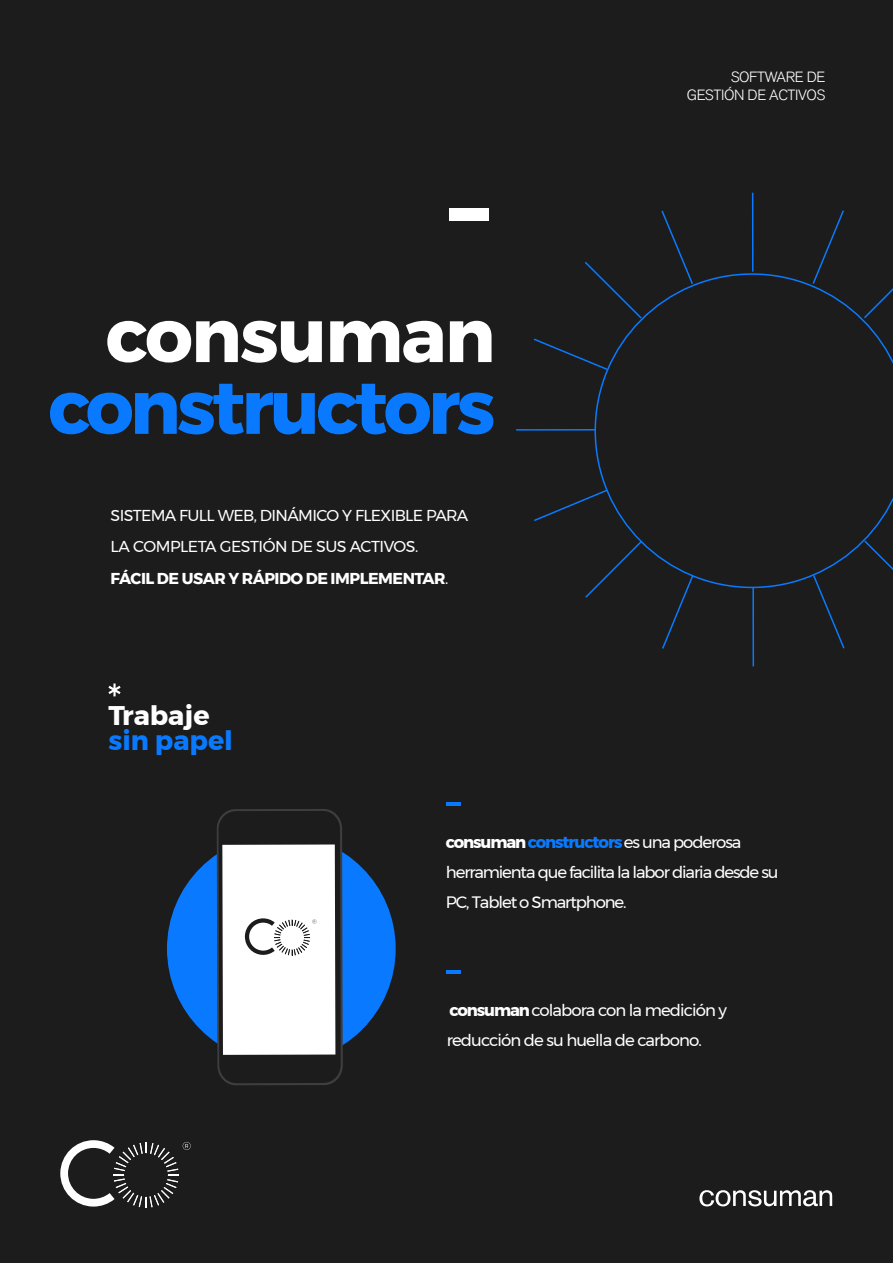
<style>
.page{position:relative;width:893px;height:1263px;background:#1c1c1c}
.page>*{position:absolute;margin:0;border:0;box-sizing:border-box;transform-origin:0 0}
.t1{font:700 75.3px "Montserrat";letter-spacing:-.05em;color:#097aff}
.t2{font:700 75.3px "Montserrat";letter-spacing:-.025em;color:#fff}
.t3{font:700 27px "Montserrat";color:#097aff}
.t4{font:700 27px "Montserrat";color:#fff}
.t5{font:16.5px/30px "Montserrat";letter-spacing:-.07em;color:#fff}
.t6{font:15.75px/31.5px "Montserrat";letter-spacing:-.04em;color:#fff}
.t7{font:300 14.7px/18px "Akzidenz Grotesk BQ";letter-spacing:-.025em;color:#fff;text-align:right}
.s1{font-weight:700}
.s2{font-weight:700;color:#097aff}
</style>
<div class="page">
<svg style="left:60px;top:1140px;width:131px;height:68px"></svg>
<svg style="left:699px;top:1190px;width:133px;height:16px"></svg>
<div style="left:450px;top:209px;width:39px;height:12px;background:#fff"></div>
<div style="left:167px;top:834px;width:229px;height:229px;background:#097aff;border-radius:50%"></div>
<svg style="left:217px;top:809px;width:126px;height:276px"></svg>
<svg style="left:108px;top:683px;width:13px;height:13px"></svg>
<hr style="left:446px;top:803px;width:14px;height:3px;background:#097aff">
<hr style="left:446px;top:971px;width:14px;height:3px;background:#097aff">
<hr style="left:752px;top:193px;width:1px;height:79px;background:#097aff">
<hr style="left:752px;top:587px;width:2px;height:79px;background:#097aff">
<svg style="left:533px;top:338px;width:61px;height:27px"></svg>
<hr style="left:516px;top:429px;width:79px;height:2px;background:#097aff">
<svg style="left:585px;top:261px;width:12px;height:12px"></svg>
<svg style="left:585px;top:588px;width:11px;height:10px"></svg>
<svg style="left:818px;top:588px;width:27px;height:61px"></svg>
<svg style="left:661px;top:210px;width:28px;height:63px"></svg>
<svg style="left:662px;top:588px;width:27px;height:61px"></svg>
<svg style="left:816px;top:210px;width:28px;height:63px"></svg>
<svg style="left:534px;top:495px;width:60px;height:26px"></svg>
<svg style="left:594px;top:273px;width:299px;height:315px"></svg>
<h1 class="t2" style="left:106px;top:275px;width:391px">consuman</h1>
<h1 class="t1" style="left:48px;top:347px;width:449px">constructors</h1>
<p class="t6" style="left:111px;top:499px;width:359px">SISTEMA FULL WEB, DINÁMICO Y FLEXIBLE PARA<br>LA COMPLETA GESTIÓN DE SUS ACTIVOS.<br><span class="s1">FÁCIL DE USAR Y RÁPIDO DE IMPLEMENTAR</span>.</p>
<h2 class="t4" style="left:108px;top:694px;width:103px">Trabaje</h2>
<h2 class="t3" style="left:108px;top:719px;width:126px">sin papel</h2>
<p class="t7" style="left:687px;top:68px;width:140px">SOFTWARE DE<br>GESTIÓN DE ACTIVOS</p>
<p class="t5" style="left:446px;top:827px;width:334px"><span class="s1">consuman</span><span class="s2">constructors</span>es una poderosa herramienta que facilita la labor diaria desde su<br>PC, Tablet o Smartphone.</p>
<p class="t5" style="left:447px;top:995px;width:282px"><span class="s1">consuman</span> colabora con la medición y reducción de su huella de carbono.</p>
</div>
